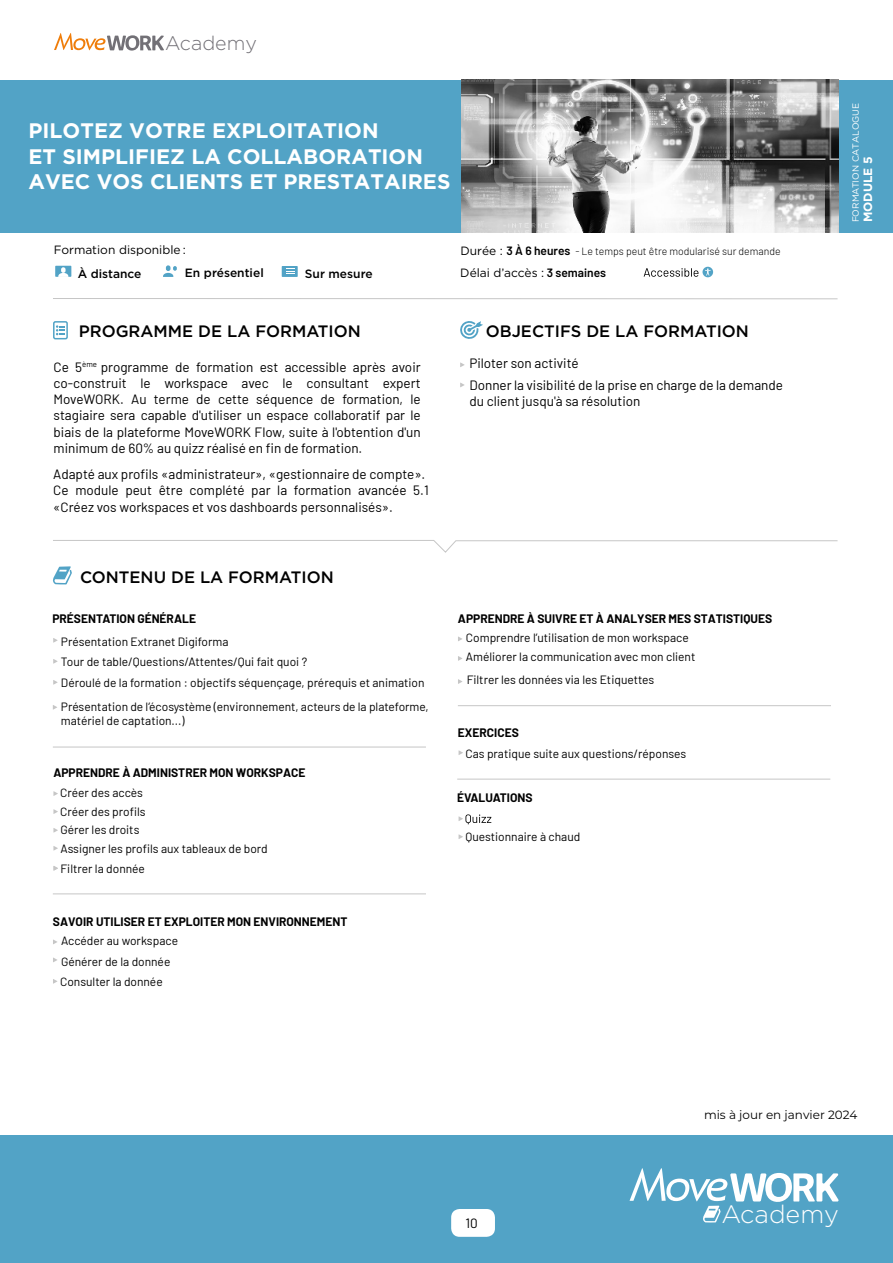
<style>
.page{position:relative;width:893px;height:1263px;background:#fff}
.page>*{position:absolute;margin:0;border:0;box-sizing:border-box;transform-origin:0 0}
.t1{font:300 25.2px "Gotham";color:#fff}
.t2{font:700 21px/25.5px "Gotham";color:#fff}
.t3{font:300 19.65px "Gotham";color:#727076}
.t4{font:500 16.5px "Gotham";color:#000}
.t5{font:13.5px/16.2px "Barlow";color:#000}
.t6{font:12px/20.7px "Barlow";color:#000}
.t7{font:700 12px "Barlow";color:#000}
.t8{font:12px "Gotham";color:#000}
.t9{font:500 12px "Gotham";color:#000}
.t10{font:12px "Montserrat";color:#000}
.t11{font:700 12px "Gotham";color:#fff}
.t12{font:300 10.5px "Barlow";color:#000}
.t13{font:9px "Gotham";color:#fff}
.s1{font-family:"Gotham";font-weight:400;font-size:12px}
.s2{font-weight:600;font-size:12px}
.s3{font-family:"Barlow";font-weight:600}
</style>
<div class="page">
<div style="left:0;top:1135px;width:893px;height:128px;background:#52a3c6"></div>
<svg style="left:629px;top:1168px;width:210px;height:54px"></svg>
<div style="left:0;top:80px;width:833px;height:153px;background:#52a3c6"></div>
<div style="left:838px;top:80px;width:55px;height:153px;background:#52a3c6"></div>
<img style="left:461px;top:80px;width:377px;height:153px">
<svg style="left:54px;top:33px;width:110px;height:18px"></svg>
<div style="left:451px;top:1209px;width:44px;height:28px;background:#fff;border-radius:9px"></div>
<div style="left:53px;top:321px;width:15px;height:18px;border:2px solid #52a3c6;border-radius:2px"></div>
<svg style="left:56px;top:325px;width:9px;height:10px"></svg>
<svg style="left:460px;top:321px;width:23px;height:18px"></svg>
<svg style="left:460px;top:362px;width:5px;height:5px"></svg>
<svg style="left:53px;top:540px;width:785px;height:13px"></svg>
<svg style="left:53px;top:791px;width:5px;height:5px"></svg>
<svg style="left:53px;top:809px;width:5px;height:5px"></svg>
<svg style="left:53px;top:566px;width:19px;height:19px"></svg>
<hr style="left:53px;top:298px;width:784px;height:1px;background:#c6c6c6">
<svg style="left:644px;top:267px;width:69px;height:10px"></svg>
<div style="left:55px;top:266px;width:16px;height:11px;background:#52a3c6"></div>
<svg style="left:58px;top:267px;width:10px;height:10px"></svg>
<svg style="left:163px;top:265px;width:14px;height:12px"></svg>
<svg style="left:282px;top:266px;width:16px;height:11px"></svg>
<svg style="left:285px;top:269px;width:10px;height:8px"></svg>
<svg style="left:53px;top:939px;width:4px;height:5px"></svg>
<svg style="left:53px;top:957px;width:4px;height:5px"></svg>
<hr style="left:458px;top:705px;width:373px;height:1px;background:#c6c6c6">
<svg style="left:458px;top:636px;width:4px;height:5px"></svg>
<svg style="left:458px;top:656px;width:4px;height:5px"></svg>
<svg style="left:53px;top:979px;width:4px;height:5px"></svg>
<svg style="left:458px;top:679px;width:4px;height:5px"></svg>
<hr style="left:53px;top:747px;width:373px;height:1px;background:#c6c6c6">
<svg style="left:53px;top:638px;width:5px;height:5px"></svg>
<svg style="left:53px;top:659px;width:5px;height:5px"></svg>
<svg style="left:53px;top:680px;width:5px;height:5px"></svg>
<svg style="left:53px;top:705px;width:4px;height:5px"></svg>
<svg style="left:53px;top:828px;width:5px;height:5px"></svg>
<svg style="left:53px;top:846px;width:5px;height:5px"></svg>
<svg style="left:459px;top:834px;width:4px;height:5px"></svg>
<svg style="left:460px;top:383px;width:5px;height:4px"></svg>
<hr style="left:53px;top:894px;width:373px;height:1px;background:#c6c6c6">
<hr style="left:457px;top:779px;width:373px;height:1px;background:#c6c6c6">
<svg style="left:54px;top:866px;width:4px;height:5px"></svg>
<svg style="left:459px;top:814px;width:32px;height:10px"></svg>
<svg style="left:459px;top:750px;width:4px;height:5px"></svg>
<h3 class="t3" style="left:165px;top:34px;width:93px">Academy</h3>
<h2 class="t2" style="left:28px;top:119px;width:423px">PILOTEZ VOTRE EXPLOITATION<br>ET SIMPLIFIEZ LA COLLABORATION<br>AVEC VOS CLIENTS ET PRESTATAIRES</h2>
<p class="t8" style="left:54px;top:243px;width:134px">Formation disponible :</p>
<p class="t12" style="left:460px;top:248px;width:322px"><span class="s1">Durée :</span> <span class="s2">3 À 6 heures</span> - Le temps peut être modularisé sur demande</p>
<p class="t9" style="left:78px;top:267px;width:65px">À distance</p>
<p class="t9" style="left:185px;top:266px;width:80px">En présentiel</p>
<p class="t9" style="left:305px;top:267px;width:69px">Sur mesure</p>
<p class="t8" style="left:460px;top:266px;width:147px">Délai d’accès : <span class="s3">3 semaines</span></p>
<p class="t4" style="left:79px;top:322px;width:284px">PROGRAMME DE LA FORMATION</p>
<p class="t4" style="left:486px;top:322px;width:265px">OBJECTIFS DE LA FORMATION</p>
<p class="t5" style="left:54px;top:358px;width:369px">Ce 5<sup>ème</sup> programme de formation est accessible après avoir</p>
<p class="t5" style="left:469px;top:354px;width:111px">Piloter son activité</p>
<p class="t5" style="left:54px;top:374px;width:369px;text-align:justify">co-construit le workspace avec le consultant expert MoveWORK. Au terme de cette séquence de formation, le stagiaire sera capable d'utiliser un espace collaboratif par le biais de la plateforme MoveWORK Flow, suite à l'obtention d'un minimum de 60% au quizz réalisé en fin de formation.</p>
<p class="t5" style="left:469px;top:376px;width:315px">Donner la visibilité de la prise en charge de la demande du client jusqu'à sa résolution</p>
<p class="t5" style="left:53px;top:465px;width:377px">Adapté aux profils «administrateur», «gestionnaire de compte».<br>Ce module peut être complété par la formation avancée 5.1 «Créez vos workspaces et vos dashboards personnalisés».</p>
<p class="t4" style="left:80px;top:568px;width:255px">CONTENU DE LA FORMATION</p>
<p class="t7" style="left:52px;top:609px;width:145px">PRÉSENTATION GÉNÉRALE</p>
<p class="t6" style="left:61px;top:630px;width:365px">Présentation Extranet Digiforma<br>Tour de table/Questions/Attentes/Qui fait quoi ?<br>Déroulé de la formation : objectifs séquençage, prérequis et animation</p>
<p class="t6" style="left:61px;top:698px;width:369px;line-height:14.4px">Présentation de l’écosystème (environnement, acteurs de la plateforme, matériel de captation...)</p>
<p class="t7" style="left:53px;top:764px;width:253px">APPRENDRE À ADMINISTRER MON WORKSPACE</p>
<p class="t6" style="left:60px;top:781px;width:84px">Créer des accès</p>
<p class="t6" style="left:60px;top:800px;width:87px">Créer des profils</p>
<p class="t6" style="left:60px;top:818px;width:81px">Gérer les droits</p>
<p class="t6" style="left:61px;top:857px;width:86px">Filtrer la donnée</p>
<p class="t6" style="left:60px;top:837px;width:209px">Assigner les profils aux tableaux de bord</p>
<p class="t7" style="left:53px;top:912px;width:296px">SAVOIR UTILISER ET EXPLOITER MON ENVIRONNEMENT</p>
<p class="t6" style="left:61px;top:950px;width:111px">Générer de la donnée</p>
<p class="t6" style="left:61px;top:929px;width:119px">Accéder au workspace</p>
<p class="t6" style="left:60px;top:970px;width:104px">Consulter la donnée</p>
<p class="t7" style="left:458px;top:610px;width:316px">APPRENDRE À SUIVRE ET À ANALYSER MES STATISTIQUES</p>
<p class="t6" style="left:466px;top:646px;width:231px">Améliorer la communication avec mon client</p>
<p class="t6" style="left:466px;top:627px;width:224px">Comprendre l’utilisation de mon workspace</p>
<p class="t6" style="left:467px;top:669px;width:189px">Filtrer les données via les Etiquettes</p>
<p class="t7" style="left:458px;top:724px;width:62px">EXERCICES</p>
<p class="t6" style="left:465px;top:742px;width:222px">Cas pratique suite aux questions/réponses</p>
<p class="t7" style="left:457px;top:789px;width:77px">ÉVALUATIONS</p>
<p class="t6" style="left:465px;top:825px;width:116px">Questionnaire à chaud</p>
<p class="t13" style="left:851px;top:222px;width:121px;rotate:-90deg">FORMATION CATALOGUE</p>
<p class="t11" style="left:863px;top:222px;width:67px;rotate:-90deg">MODULE 5</p>
<p class="t5" style="left:466px;top:1214px;width:14px">10</p>
<p class="t10" style="left:704px;top:1107px;width:155px">mis à jour en janvier 2024</p>
<h1 class="t1" style="left:721px;top:1203px;width:119px">Academy</h1>
</div>
